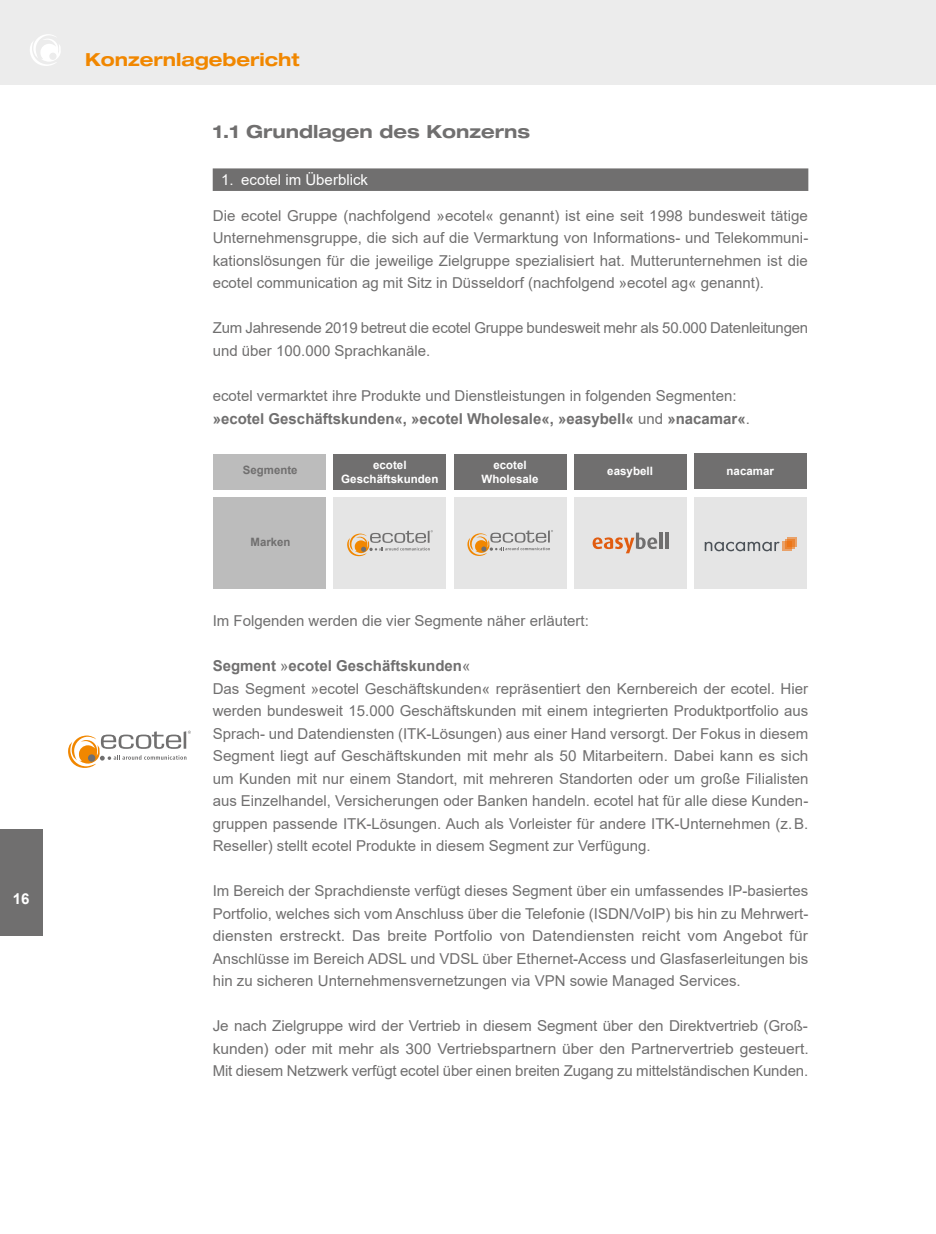
<style>
.page{position:relative;width:936px;height:1234px;background:#fff}
.page>*{position:absolute;margin:0;border:0;box-sizing:border-box;transform-origin:0 0}
.t1{font:700 expanded 18px "Helvetica Neue LT Std";color:#706f6f}
.t2{font:700 expanded 18px "Helvetica Neue LT Std";color:#f18700}
.t3{font:15px/22.5px "Arial";color:#706f6f;text-align:justify}
.t4{font:15px "Arial";color:#fff}
.t5{font:700 15px "Arial";color:#fff}
.t6{font:700 11.55px/13.8px "Arial";color:#fff;text-align:center}
.t7{font:700 11.55px "Arial";color:#706f6f}
.s1{font-weight:700}
</style>
<div class="page">
<div style="left:213px;top:168px;width:595px;height:23px;background:#706f6f"></div>
<div style="left:213px;top:454px;width:113px;height:35px;background:#bcbcbc"></div>
<div style="left:454px;top:497px;width:112px;height:91px;background:#e5e5e5"></div>
<svg style="left:467px;top:530px;width:86px;height:26px"></svg>
<div style="left:574px;top:497px;width:113px;height:91px;background:#e5e5e5"></div>
<svg style="left:592px;top:532px;width:65px;height:21px"></svg>
<hr style="left:659px;top:532px;width:3px;height:16px;background:#706f6f">
<hr style="left:665px;top:532px;width:3px;height:16px;background:#706f6f">
<div style="left:333px;top:454px;width:113px;height:35px;background:#706f6f"></div>
<div style="left:453px;top:454px;width:113px;height:35px;background:#706f6f"></div>
<div style="left:573px;top:454px;width:113px;height:35px;background:#706f6f"></div>
<div style="left:694px;top:453px;width:112px;height:36px;background:#706f6f"></div>
<div style="left:333px;top:497px;width:113px;height:92px;background:#e5e5e5"></div>
<svg style="left:347px;top:530px;width:86px;height:26px"></svg>
<div style="left:213px;top:497px;width:113px;height:92px;background:#bcbcbc"></div>
<div style="left:694px;top:497px;width:113px;height:91px;background:#e5e5e5"></div>
<svg style="left:782px;top:541px;width:10px;height:10px"></svg>
<svg style="left:787px;top:537px;width:9px;height:9px"></svg>
<svg style="left:784px;top:539px;width:10px;height:9px"></svg>
<svg style="left:704px;top:541px;width:75px;height:10px"></svg>
<svg style="left:68px;top:730px;width:123px;height:37px"></svg>
<div style="left:0;top:0;width:935px;height:85px;background:#ececec"></div>
<svg style="left:30px;top:34px;width:31px;height:32px"></svg>
<div style="left:0;top:829px;width:43px;height:106px;background:#706f6f"></div>
<p class="t5" style="left:13px;top:888px;width:18px">16</p>
<p class="t2" style="left:85px;top:48px;width:216px">Konzernlagebericht</p>
<p class="t1" style="left:213px;top:120px;width:319px">1.1 Grundlagen des Konzerns</p>
<p class="t4" style="left:221px;top:169px;width:148px">1. ecotel im Überblick</p>
<p class="t3" style="left:213px;top:204px;width:597px">Die ecotel Gruppe (nachfolgend »ecotel« genannt) ist eine seit 1998 bundesweit tätige Unternehmensgruppe, die sich auf die Vermarktung von Informations- und Telekommuni&shy;kationslösungen für die jeweilige Zielgruppe spezialisiert hat. Mutterunternehmen ist die ecotel communication ag mit Sitz in Düsseldorf (nachfolgend »ecotel ag« genannt).</p>
<p class="t3" style="left:213px;top:317px;width:597px">Zum Jahresende 2019 betreut die ecotel Gruppe bundesweit mehr als 50.000 Datenleitungen und über 100.000 Sprachkanäle.</p>
<p class="t3" style="left:213px;top:384px;width:538px">ecotel vermarktet ihre Produkte und Dienstleistungen in folgenden Segmenten: <span class="s1">»ecotel Geschäftskunden«, »ecotel Wholesale«, »easybell«</span> und <span class="s1">»nacamar«</span>.</p>
<p class="t7" style="left:243px;top:462px;width:56px">Segmente</p>
<p class="t6" style="left:341px;top:458px;width:99px">ecotel<br>Geschäftskunden</p>
<p class="t6" style="left:481px;top:458px;width:58px">ecotel<br>Wholesale</p>
<p class="t6" style="left:607px;top:464px;width:47px">easybell</p>
<p class="t6" style="left:726px;top:464px;width:49px">nacamar</p>
<p class="t7" style="left:250px;top:533px;width:41px">Marken</p>
<p class="t3" style="left:213px;top:609px;width:378px">Im Folgenden werden die vier Segmente näher erläutert:</p>
<p class="t3" style="left:213px;top:654px;width:597px;text-align:left"><span class="s1">Segment</span> »<span class="s1">ecotel Geschäftskunden</span>«<br>Das Segment »ecotel Geschäftskunden« repräsentiert den Kernbereich der ecotel. Hier werden bundesweit 15.000 Geschäftskunden mit einem integrierten Produktportfolio aus Sprach- und Datendiensten (ITK-Lösungen) aus einer Hand versorgt. Der Fokus in diesem Segment liegt auf Geschäftskunden mit mehr als 50 Mitarbeitern. Dabei kann es sich um Kunden mit nur einem Standort, mit mehreren Standorten oder um große Filialisten aus Einzelhandel, Versicherungen oder Banken handeln. ecotel hat für alle diese Kunden&shy;gruppen passende ITK-Lösungen. Auch als Vorleister für andere ITK-Unternehmen (z.B.<br>Reseller) stellt ecotel Produkte in diesem Segment zur Verfügung.</p>
<p class="t3" style="left:213px;top:879px;width:597px">Im Bereich der Sprachdienste verfügt dieses Segment über ein umfassendes IP-basiertes Portfolio, welches sich vom Anschluss über die Telefonie (ISDN/VoIP) bis hin zu Mehrwert&shy;diensten erstreckt. Das breite Portfolio von Datendiensten reicht vom Angebot für Anschlüsse im Bereich ADSL und VDSL über Ethernet-Access und Glasfaserleitungen bis hin zu sicheren Unternehmensvernetzungen via VPN sowie Managed Services.</p>
<p class="t3" style="left:213px;top:1014px;width:597px">Je nach Zielgruppe wird der Vertrieb in diesem Segment über den Direktvertrieb (Groß&shy;kunden) oder mit mehr als 300 Vertriebspartnern über den Partnervertrieb gesteuert.<br>Mit diesem Netzwerk verfügt ecotel über einen breiten Zugang zu mittelständischen Kunden.</p>
</div>
